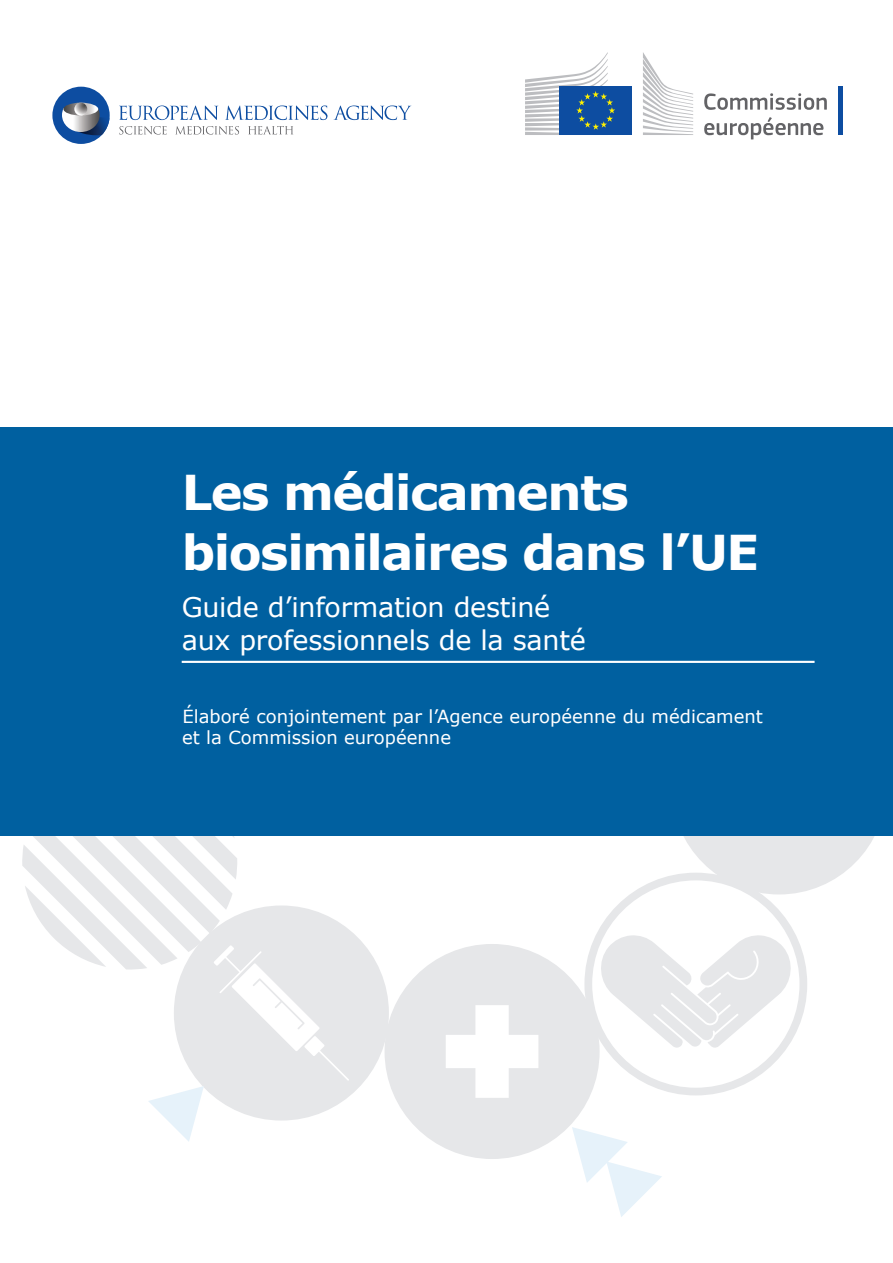
<style>
.page{position:relative;width:893px;height:1263px;background:#fff}
.page>*{position:absolute;margin:0;border:0;box-sizing:border-box;transform-origin:0 0}
.t1{font:700 48px/60px "Verdana";letter-spacing:-.03em;color:#fff}
.Subtitle{font:27px/33px "Verdana";letter-spacing:-.01em;color:#fff}
.Subtitle2{font:18px/21px "Verdana";color:#fff}
</style>
<div class="page">
<svg style="left:572px;top:1127px;width:90px;height:90px"></svg>
<div style="left:385px;top:944px;width:215px;height:215px;background:#e6e7e9;border-radius:50%"></div>
<svg style="left:446px;top:1005px;width:92px;height:93px"></svg>
<div style="left:174px;top:905px;width:215px;height:215px;background:#e6e7e9;border-radius:50%"></div>
<svg style="left:119px;top:105px;width:292px;height:15px"></svg>
<div style="left:52px;top:87px;width:58px;height:57px;background:#0d4da1;border-radius:50%"></div>
<img style="left:79px;top:117px;width:31px;height:18px">
<svg style="left:62px;top:103px;width:38px;height:29px"></svg>
<svg style="left:119px;top:126px;width:174px;height:9px"></svg>
<svg style="left:704px;top:93px;width:123px;height:17px"></svg>
<svg style="left:704px;top:117px;width:119px;height:22px"></svg>
<hr style="left:838px;top:87px;width:4px;height:48px;background:#0d4da1">
<svg style="left:643px;top:52px;width:50px;height:83px"></svg>
<div style="left:559px;top:87px;width:73px;height:48px;background:#0d4da1"></div>
<svg style="left:525px;top:52px;width:90px;height:83px"></svg>
<svg style="left:584px;top:873px;width:223px;height:222px"></svg>
<div style="left:671px;top:679px;width:215px;height:215px;background:#e6e7e9;border-radius:50%"></div>
<div style="left:0;top:427px;width:893px;height:409px;background:#0060a0"></div>
<svg style="left:22px;top:660px;width:327px;height:482px"></svg>
<hr style="left:182px;top:661px;width:633px;height:2px;background:#fff">
<p class="t1" style="left:182px;top:462px;width:579px">Les médicaments biosimilaires dans l’UE</p>
<p class="Subtitle" style="left:182px;top:591px;width:406px">Guide d’information destiné aux -professionnels de la santé</p>
<p class="Subtitle2" style="left:182px;top:706px;width:582px">Élaboré conjointement par l’Agence européenne du médicament et la Commission européenne</p>
</div>
